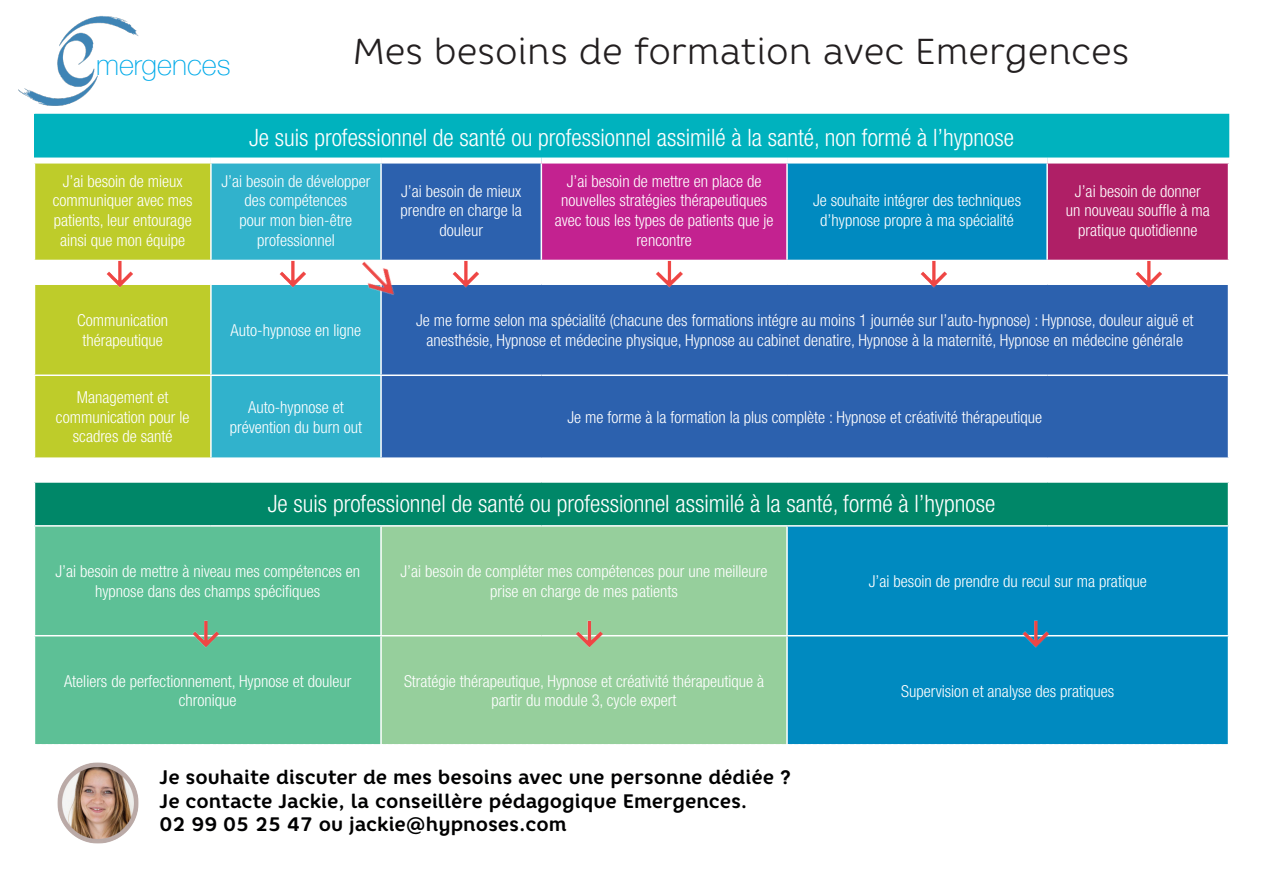
<style>
.page{position:relative;width:1263px;height:893px;background:#fff}
.page>*{position:absolute;margin:0;border:0;box-sizing:border-box;transform-origin:0 0}
.t1{font:300 36px "Core Rhino 35";color:#231f20}
.t2{font:100 28.8px "Helvetica Neue";color:#00aae9}
.t3{font:300 condensed 24px "Helvetica Neue LT Std";color:#fff}
.t4{font:700 19.5px "Core Rhino 65";color:#000001}
.t5{font:300 condensed 16.5px/19.8px "Helvetica Neue LT Std";color:#fff;text-align:center}
</style>
<div class="page">
<img style="left:18px;top:16px;width:133px;height:98px">
<div style="left:34px;top:115px;width:1194px;height:46px;background:#00b2be"></div>
<div style="left:35px;top:164px;width:175px;height:293px;background:#becc2a"></div>
<div style="left:212px;top:164px;width:168px;height:293px;background:#31b2cc"></div>
<div style="left:382px;top:164px;width:405px;height:293px;background:#2c61ae"></div>
<div style="left:541px;top:161px;width:246px;height:99px;background:#c32290"></div>
<svg style="left:787px;top:164px;width:441px;height:580px;background:#117ab9"></svg>
<div style="left:1047px;top:161px;width:181px;height:99px;background:#af1f66"></div>
<div style="left:34px;top:260px;width:1194px;height:24px;background:#fff"></div>
<div style="left:34px;top:458px;width:1194px;height:24px;background:#fff"></div>
<div style="left:34px;top:482px;width:1194px;height:44px;background:#008768"></div>
<div style="left:35px;top:527px;width:345px;height:217px;background:#5dc096"></div>
<div style="left:382px;top:527px;width:404px;height:217px;background:#96cf9c"></div>
<hr style="left:34px;top:114px;width:177px;height:1px;background:#00b2be">
<hr style="left:211px;top:114px;width:170px;height:1px;background:#00b2be">
<hr style="left:381px;top:114px;width:160px;height:1px;background:#00b2be">
<hr style="left:541px;top:114px;width:246px;height:1px;background:#00b2be">
<hr style="left:787px;top:114px;width:260px;height:1px;background:#00b2be">
<hr style="left:1047px;top:114px;width:182px;height:1px;background:#00b2be">
<hr style="left:1228px;top:115px;width:1px;height:43px;background:#00b2be">
<hr style="left:541px;top:164px;width:1px;height:96px;background:#fff">
<hr style="left:786px;top:164px;width:2px;height:96px;background:#fff">
<hr style="left:1046px;top:164px;width:2px;height:96px;background:#fff">
<hr style="left:34px;top:283px;width:177px;height:2px;background:#fff">
<hr style="left:211px;top:283px;width:170px;height:2px;background:#fff">
<hr style="left:381px;top:283px;width:160px;height:2px;background:#fff">
<hr style="left:541px;top:283px;width:246px;height:2px;background:#fff">
<hr style="left:787px;top:283px;width:260px;height:2px;background:#fff">
<hr style="left:1047px;top:283px;width:182px;height:2px;background:#fff">
<hr style="left:34px;top:374px;width:177px;height:2px;background:#fff">
<hr style="left:211px;top:374px;width:170px;height:2px;background:#fff">
<hr style="left:381px;top:374px;width:160px;height:2px;background:#fff">
<hr style="left:541px;top:374px;width:246px;height:2px;background:#fff">
<hr style="left:787px;top:374px;width:260px;height:2px;background:#fff">
<hr style="left:1047px;top:374px;width:182px;height:2px;background:#fff">
<hr style="left:787px;top:457px;width:260px;height:2px;background:#fff">
<hr style="left:1047px;top:457px;width:182px;height:2px;background:#fff">
<hr style="left:34px;top:481px;width:177px;height:2px;background:#fff">
<hr style="left:34px;top:483px;width:1px;height:42px;background:#fff">
<hr style="left:211px;top:481px;width:170px;height:2px;background:#fff">
<hr style="left:381px;top:481px;width:160px;height:2px;background:#fff">
<hr style="left:541px;top:481px;width:246px;height:2px;background:#fff">
<hr style="left:787px;top:481px;width:260px;height:2px;background:#fff">
<hr style="left:1047px;top:481px;width:182px;height:2px;background:#fff">
<hr style="left:34px;top:525px;width:177px;height:2px;background:#fff">
<hr style="left:211px;top:525px;width:170px;height:2px;background:#fff">
<hr style="left:381px;top:525px;width:160px;height:2px;background:#fff">
<hr style="left:541px;top:525px;width:246px;height:2px;background:#fff">
<hr style="left:787px;top:525px;width:260px;height:2px;background:#fff">
<hr style="left:786px;top:527px;width:2px;height:108px;background:#fff">
<hr style="left:1047px;top:525px;width:182px;height:2px;background:#fff">
<hr style="left:34px;top:635px;width:177px;height:1px;background:#fff">
<hr style="left:211px;top:635px;width:170px;height:1px;background:#fff">
<hr style="left:381px;top:635px;width:160px;height:1px;background:#fff">
<hr style="left:541px;top:635px;width:246px;height:1px;background:#fff">
<hr style="left:787px;top:635px;width:260px;height:1px;background:#fff">
<hr style="left:786px;top:636px;width:2px;height:108px;background:#fff">
<hr style="left:1047px;top:635px;width:182px;height:1px;background:#fff">
<div style="left:34px;top:158px;width:177px;height:6px;background:#fff"></div>
<div style="left:211px;top:158px;width:170px;height:6px;background:#fff"></div>
<div style="left:381px;top:158px;width:160px;height:6px;background:#fff"></div>
<div style="left:541px;top:158px;width:246px;height:6px;background:#fff"></div>
<div style="left:787px;top:158px;width:260px;height:6px;background:#fff"></div>
<div style="left:1047px;top:158px;width:182px;height:6px;background:#fff"></div>
<img style="left:100px;top:253px;width:39px;height:41px">
<img style="left:273px;top:253px;width:39px;height:41px">
<img style="left:446px;top:253px;width:38px;height:41px">
<img style="left:650px;top:259px;width:38px;height:35px">
<img style="left:914px;top:253px;width:38px;height:41px">
<img style="left:1129px;top:259px;width:38px;height:35px">
<img style="left:339px;top:241px;width:77px;height:77px">
<img style="left:186px;top:614px;width:38px;height:41px">
<img style="left:570px;top:614px;width:38px;height:41px">
<img style="left:1016px;top:614px;width:39px;height:41px">
<img style="left:57px;top:762px;width:82px;height:82px">
<p class="t2" style="left:96px;top:43px;width:136px">mergences</p>
<p class="t1" style="left:353px;top:29px;width:778px">Mes besoins de formation avec Emergences</p>
<p class="t3" style="left:249px;top:124px;width:766px">Je suis professionnel de santé ou professionnel assimilé à la santé, non formé à l’hypnose</p>
<p class="t5" style="left:53px;top:171px;width:141px">J’ai besoin de mieux communiquer avec mes patients, leur entourage ainsi que mon équipe</p>
<p class="t5" style="left:221px;top:171px;width:150px">J’ai besoin de développer des compétences<br>pour mon bien-être professionnel</p>
<p class="t5" style="left:400px;top:181px;width:123px">J’ai besoin de mieux prendre en charge la douleur</p>
<p class="t5" style="left:555px;top:171px;width:220px">J’ai besoin de mettre en place de nouvelles stratégies thérapeutiques avec tous les types de patients que je rencontre</p>
<p class="t5" style="left:813px;top:191px;width:209px">Je souhaite intégrer des techniques d’hypnose propre à ma spécialité</p>
<p class="t5" style="left:1066px;top:181px;width:145px">J’ai besoin de donner un nouveau souffle à ma pratique quotidienne</p>
<p class="t5" style="left:77px;top:310px;width:93px">Communication thérapeutique</p>
<p class="t5" style="left:231px;top:320px;width:132px">Auto-hypnose en ligne</p>
<p class="t5" style="left:416px;top:310px;width:779px">Je me forme selon ma spécialité (chacune des formations intégre au moins 1 journée sur l’auto-hypnose) : Hypnose, douleur aiguë et anesthésie, Hypnose et médecine physique, Hypnose au cabinet denatire, Hypnose à la maternité, Hypnose en médecine générale</p>
<p class="t5" style="left:56px;top:387px;width:135px">Management et communication pour le scadres de santé</p>
<p class="t5" style="left:230px;top:397px;width:134px">Auto-hypnose et prévention du burn out</p>
<p class="t5" style="left:567px;top:407px;width:476px">Je me forme à la formation la plus complète : Hypnose et créativité thérapeutique</p>
<p class="t3" style="left:268px;top:490px;width:729px">Je suis professionnel de santé ou professionnel assimilé à la santé, formé à l’hypnose</p>
<p class="t5" style="left:55px;top:561px;width:306px">J’ai besoin de mettre à niveau mes compétences en hypnose dans des champs spécifiques</p>
<p class="t5" style="left:400px;top:561px;width:369px">J’ai besoin de compléter mes compétences pour une meilleure prise en charge de mes patients</p>
<p class="t5" style="left:869px;top:571px;width:279px">J’ai besoin de prendre du recul sur ma pratique</p>
<p class="t5" style="left:64px;top:671px;width:289px">Ateliers de perfectionnement, Hypnose et douleur chronique</p>
<p class="t5" style="left:404px;top:671px;width:362px">Stratégie thérapeutique, Hypnose et créativité thérapeutique à partir du module 3, cycle expert</p>
<p class="t5" style="left:901px;top:681px;width:215px">Supervision et analyse des pratiques</p>
<p class="t4" style="left:160px;top:765px;width:633px">Je souhaite discuter de mes besoins avec une personne dédiée ?</p>
<p class="t4" style="left:160px;top:788px;width:589px">Je contacte Jackie, la conseillère pédagogique Emergences.</p>
<p class="t4" style="left:160px;top:811px;width:409px">02 99 05 25 47 ou jackie@hypnoses.com</p>
</div>
